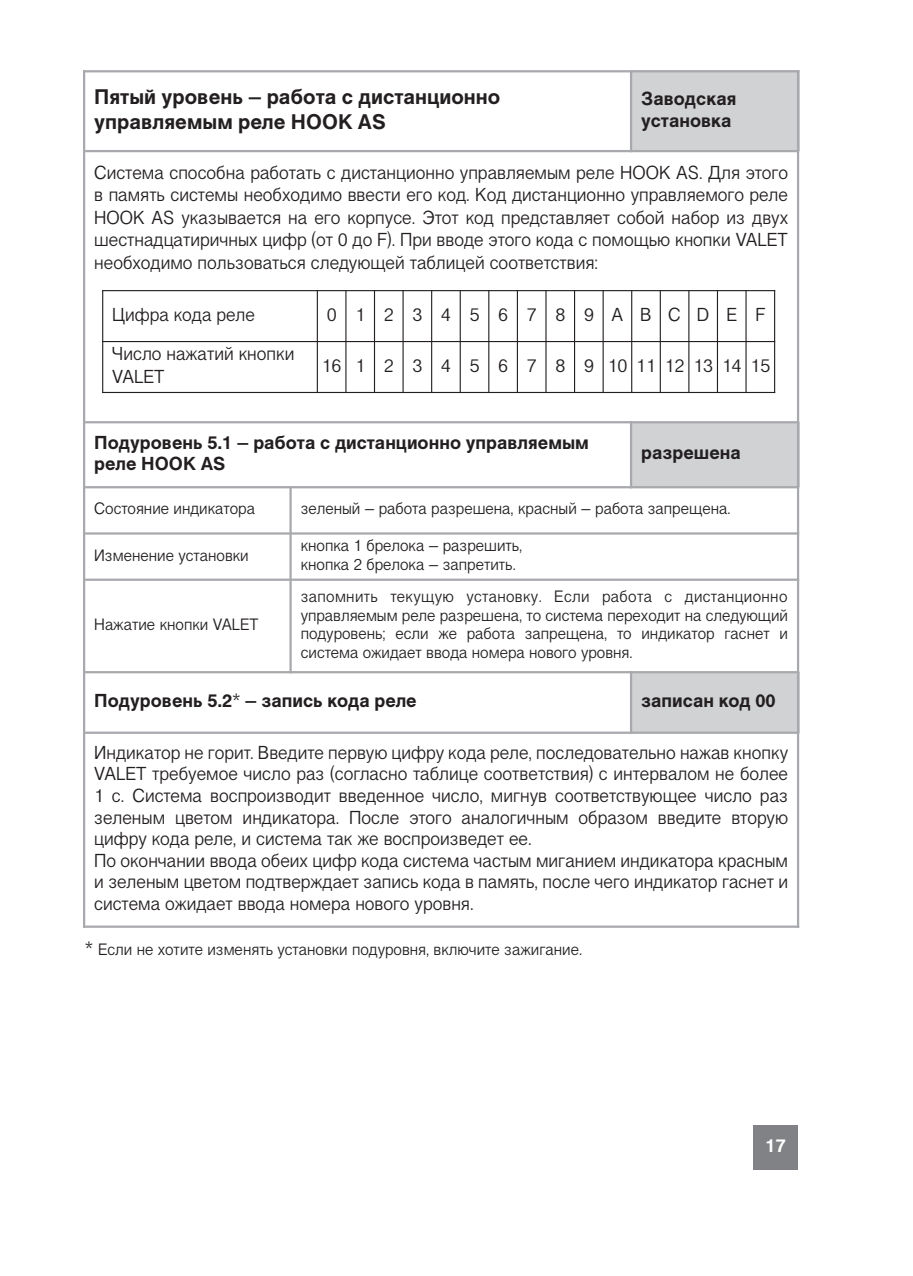
<style>
.page{position:relative;width:913px;height:1276px;background:#fff}
.page>*{position:absolute;margin:0;border:0;box-sizing:border-box;transform-origin:0 0}
.t1{font:700 20.25px/24.8px "Cyrvetica";color:#231f20}
.t2{font:18px/21.6px "Cyrvetica Extra";color:#231f20}
.t3{font:700 18px/21.6px "Cyrvetica";color:#231f20}
.t4{font:18px "Cyrvetica Extra";letter-spacing:1.045em;color:#231f20}
.t5{font:700 18px "Cyrvetica";color:#fff}
.t6{font:15.75px/18.9px "Cyrvetica Extra";color:#231f20}
.s1{font-family:"Cyrvetica Extra";font-weight:400}
.s2{font-size:18px}
</style>
<div class="page">
<div style="left:753px;top:1125px;width:44px;height:45px;background:#808285"></div>
<div style="left:630px;top:70px;width:168px;height:81px;background:#d1d2d4"></div>
<div style="left:630px;top:422px;width:168px;height:65px;background:#d1d2d4"></div>
<div style="left:630px;top:672px;width:168px;height:61px;background:#d1d2d4"></div>
<hr style="left:83px;top:70px;width:2px;height:858px;background:#a8a9ad">
<hr style="left:289px;top:486px;width:2px;height:187px;background:#a8a9ad">
<hr style="left:629px;top:70px;width:3px;height:82px;background:#a8a9ad">
<hr style="left:629px;top:421px;width:3px;height:67px;background:#a8a9ad">
<hr style="left:629px;top:671px;width:3px;height:63px;background:#a8a9ad">
<hr style="left:796px;top:70px;width:2px;height:858px;background:#a8a9ad">
<hr style="left:83px;top:70px;width:715px;height:2px;background:#a8a9ad">
<hr style="left:83px;top:150px;width:715px;height:2px;background:#a8a9ad">
<hr style="left:83px;top:421px;width:715px;height:2px;background:#a8a9ad">
<hr style="left:83px;top:486px;width:715px;height:2px;background:#a8a9ad">
<hr style="left:83px;top:532px;width:715px;height:2px;background:#a8a9ad">
<hr style="left:83px;top:578px;width:715px;height:3px;background:#a8a9ad">
<hr style="left:83px;top:671px;width:715px;height:2px;background:#a8a9ad">
<hr style="left:83px;top:731px;width:715px;height:3px;background:#a8a9ad">
<hr style="left:83px;top:925px;width:715px;height:3px;background:#a8a9ad">
<hr style="left:102px;top:290px;width:1px;height:103px;background:#231f20">
<hr style="left:316px;top:290px;width:2px;height:103px;background:#231f20">
<hr style="left:345px;top:290px;width:1px;height:103px;background:#231f20">
<hr style="left:374px;top:290px;width:1px;height:103px;background:#231f20">
<hr style="left:402px;top:290px;width:1px;height:103px;background:#231f20">
<hr style="left:431px;top:290px;width:1px;height:103px;background:#231f20">
<hr style="left:459px;top:290px;width:1px;height:103px;background:#231f20">
<hr style="left:488px;top:290px;width:1px;height:103px;background:#231f20">
<hr style="left:516px;top:290px;width:1px;height:103px;background:#231f20">
<hr style="left:545px;top:290px;width:1px;height:103px;background:#231f20">
<hr style="left:573px;top:290px;width:2px;height:103px;background:#231f20">
<hr style="left:602px;top:290px;width:1px;height:103px;background:#231f20">
<hr style="left:631px;top:290px;width:1px;height:103px;background:#231f20">
<hr style="left:659px;top:290px;width:1px;height:103px;background:#231f20">
<hr style="left:688px;top:290px;width:1px;height:103px;background:#231f20">
<hr style="left:716px;top:290px;width:1px;height:103px;background:#231f20">
<hr style="left:745px;top:290px;width:1px;height:103px;background:#231f20">
<hr style="left:773px;top:290px;width:1px;height:103px;background:#231f20">
<hr style="left:102px;top:290px;width:672px;height:1px;background:#231f20">
<hr style="left:102px;top:341px;width:672px;height:1px;background:#231f20">
<hr style="left:102px;top:392px;width:672px;height:1px;background:#231f20">
<p class="t1" style="left:94px;top:85px;width:407px">Пятый уровень – работа с дистанционно управляемым реле HOOK AS</p>
<p class="t3" style="left:641px;top:89px;width:97px">Заводская установка</p>
<p class="t2" style="left:94px;top:163px;width:695px;line-height:22.5px;text-align:justify">Система способна работать с дистанционно управляемым реле HOOK AS. Для этого в память системы необходимо ввести его код. Код дистанционно управляемого реле HOOK AS указывается на его корпусе. Этот код представляет собой набор из двух шестнадцатиричных цифр (от 0 до F). При вводе этого кода с помощью кнопки VALET необходимо пользоваться следующей таблицей соответствия:</p>
<p class="t2" style="left:112px;top:305px;width:144px">Цифра кода реле</p>
<p class="t4" style="left:326px;top:308px;width:440px">0123456789АВСDЕF</p>
<p class="t2" style="left:112px;top:344px;width:183px;line-height:22.5px">Число нажатий кнопки<br>VALET</p>
<p class="t2" style="left:322px;top:356px;width:449px">16 1 2 3 4 5 6 7 8 9 101112131415</p>
<p class="t3" style="left:94px;top:432px;width:496px">Подуровень 5.1 – работа с дистанционно управляемым реле HOOK AS</p>
<p class="t3" style="left:641px;top:443px;width:101px">разрешена</p>
<p class="t6" style="left:94px;top:501px;width:162px">Состояние индикатора</p>
<p class="t6" style="left:300px;top:501px;width:431px">зеленый – работа разрешена, красный – работа запрещена.</p>
<p class="t6" style="left:94px;top:547px;width:156px">Изменение установки</p>
<p class="t6" style="left:300px;top:538px;width:223px">кнопка 1 брелока – разрешить, кнопка 2 брелока – запретить.</p>
<p class="t6" style="left:300px;top:588px;width:488px;text-align:justify">запомнить текущую установку. Если работа с дистанционно управляемым реле разрешена, то система переходит на следующий подуровень; если же работа запрещена, то индикатор гаснет и система ожидает ввода номера нового уровня.</p>
<p class="t3" style="left:94px;top:691px;width:324px">Подуровень 5.2<span class="s1">*</span> – запись кода реле</p>
<p class="t3" style="left:641px;top:691px;width:136px">записан код 00</p>
<p class="t2" style="left:94px;top:743px;width:695px">Индикатор не горит. Введите первую цифру кода реле, последовательно нажав кнопку VALET требуемое число раз (согласно таблице соответствия) с интервалом не более 1 с. Система воспроизводит введенное число, мигнув соответствующее число раз зеленым цветом индикатора. После этого аналогичным образом введите вторую цифру кода реле, и система так же воспроизведет ее.<br>По окончании ввода обеих цифр кода система частым миганием индикатора красным и зеленым цветом подтверждает запись кода в память, после чего индикатор гаснет и система ожидает ввода номера нового уровня.</p>
<p class="t6" style="left:85px;top:941px;width:498px"><span class="s2">*</span> Если не хотите изменять установки подуровня, включите зажигание.</p>
<p class="t6" style="left:94px;top:616px;width:166px">Нажатие кнопки VALET</p>
<p class="t5" style="left:765px;top:1137px;width:22px">17</p>
</div>
